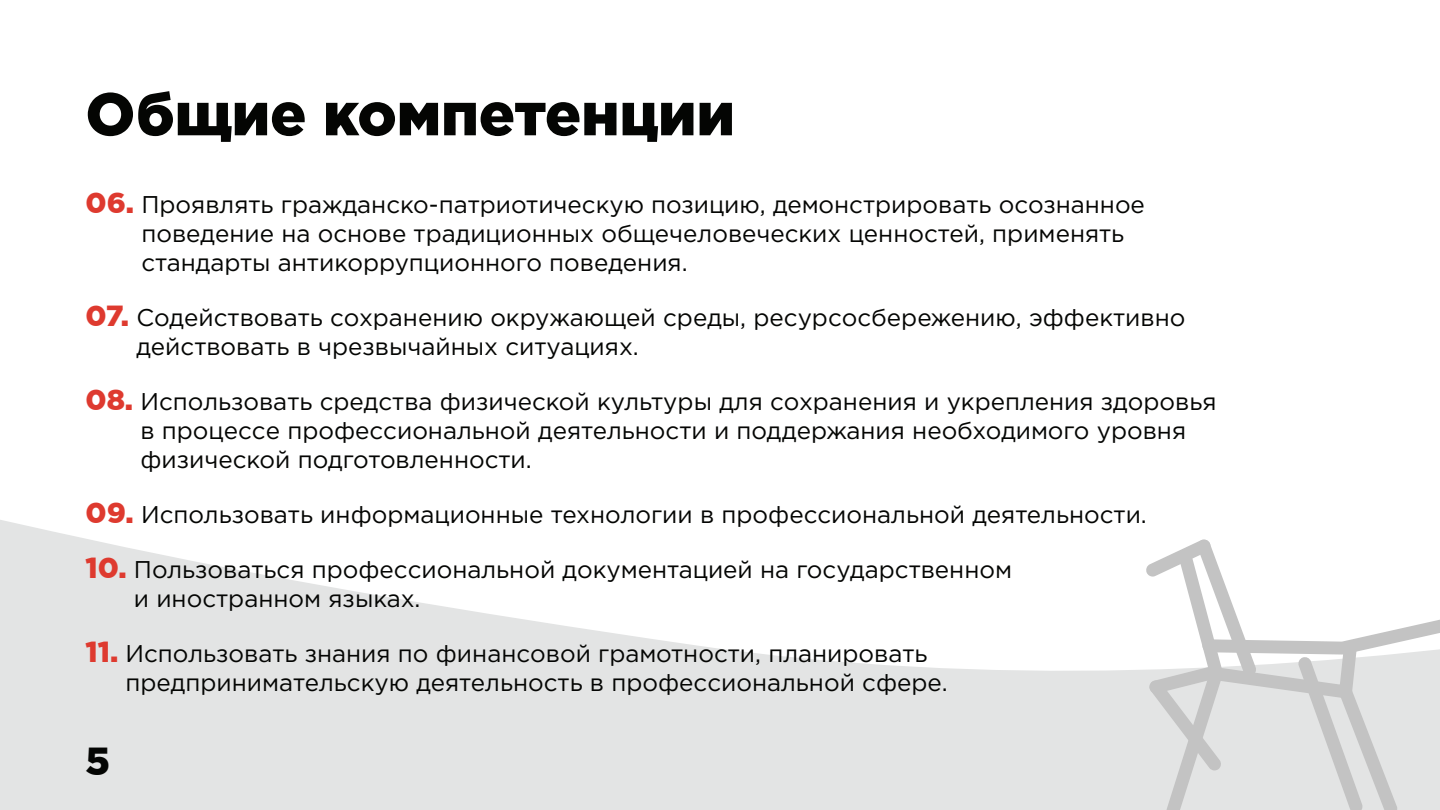
<style>
.page{position:relative;width:1440px;height:810px;background:#fff}
.page>*{position:absolute;margin:0;border:0;box-sizing:border-box;transform-origin:0 0}
.t1{font:900 60px "Gotham Pro";color:#040503}
.t2{font:900 39px "Gotham Pro";color:#040503}
.t3{font:24.22px/29px "Gotham Pro";color:#040503}
.s1{font-weight:900;font-size:29.03px;color:#de3a2f}
</style>
<div class="page">
<svg style="left:0;top:520px;width:1145px;height:290px;fill:#e3e4e4"></svg>
<svg style="left:1145px;top:539px;width:295px;height:271px"></svg>
<h1 class="t1" style="left:86px;top:79px;width:651px">Общие компетенции</h1>
<p class="t3" style="left:141px;top:190px;width:1005px;text-indent:-56px"><span class="s1">06.</span> Проявлять гражданско-патриотическую позицию, демонстрировать осознанное поведение на основе традиционных общечеловеческих ценностей, применять стандарты антикоррупционного поведения.</p>
<p class="t3" style="left:136px;top:303px;width:1050px;text-indent:-51px"><span class="s1">07.</span> Содействовать сохранению окружающей среды, ресурсосбережению, эффективно действовать в чрезвычайных ситуациях.</p>
<p class="t3" style="left:140px;top:387px;width:1078px;text-indent:-55px"><span class="s1">08.</span> Использовать средства физической культуры для сохранения и укрепления здоровья в процессе профессиональной деятельности и поддержания необходимого уровня физической подготовленности.</p>
<p class="t3" style="left:86px;top:500px;width:1063px"><span class="s1">09.</span> Использовать информационные технологии в профессиональной деятельности.</p>
<p class="t3" style="left:134px;top:554px;width:880px;text-indent:-48px"><span class="s1">10.</span> Пользоваться профессиональной документацией на государственном и иностранном языках.</p>
<p class="t3" style="left:126px;top:638px;width:824px;text-indent:-40px"><span class="s1">11.</span> Использовать знания по финансовой грамотности, планировать предпринимательскую деятельность в профессиональной сфере.</p>
<h2 class="t2" style="left:86px;top:738px;width:26px">5</h2>
</div>
